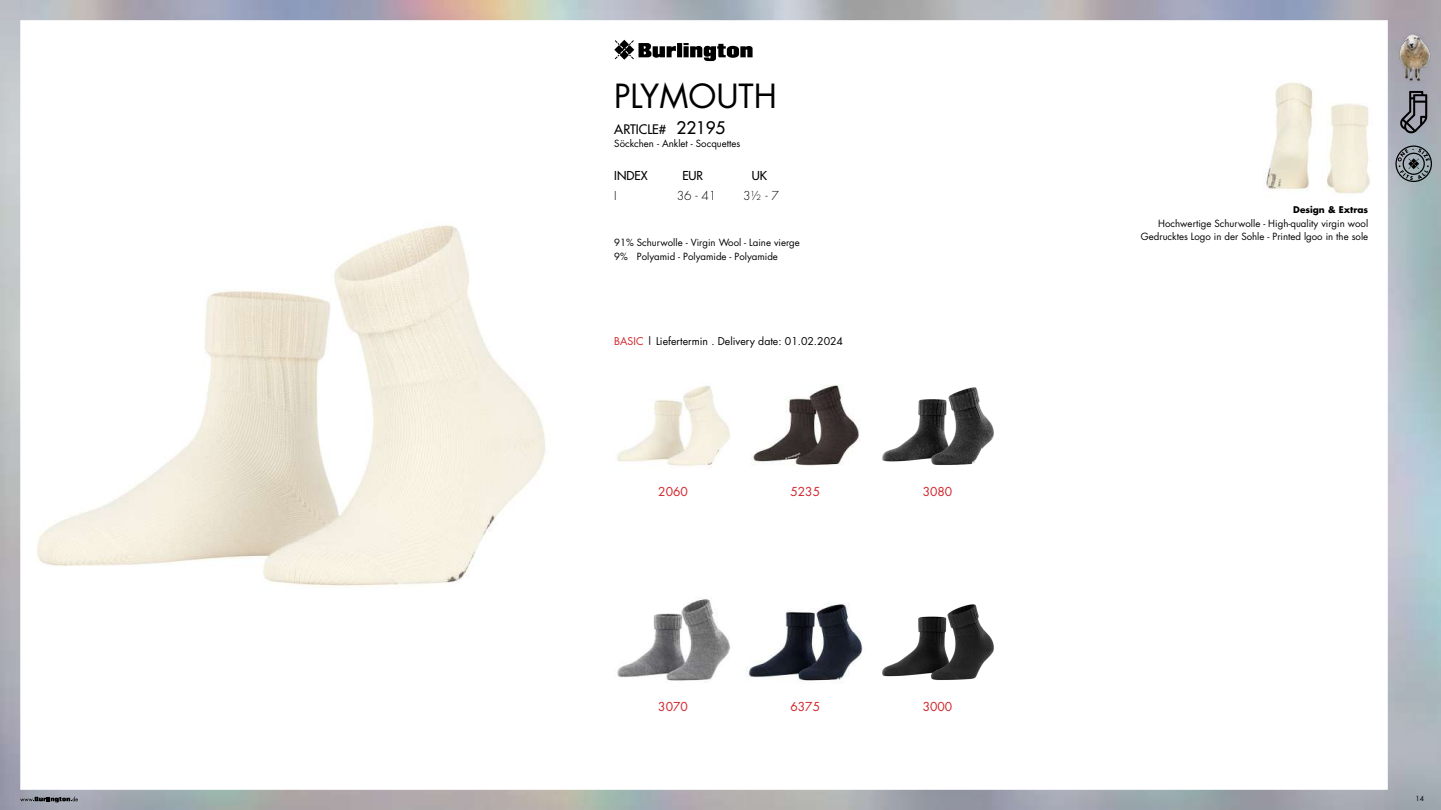
<style>
.page{position:relative;width:1441px;height:810px;background:#fff}
.page>*{position:absolute;margin:0;border:0;box-sizing:border-box;transform-origin:0 0}
.t1{font:32.4px "Futura Std";color:#000}
.t2{font:12.9px "Futura";color:#000}
.t3{font:12px "Futura Std";color:#d2232a}
.t4{font:12px "Futura";color:#000}
.t5{font:300 12px "Futura Std";color:#000}
.t6{font:10.5px "Futura Std";color:#000}
.t7{font:9.6px/13.5px "Futura Std";color:#000}
.t8{font:700 9px "Futura";color:#000}
.t9{font:6.9px "Futura Std";color:#000}
.s1{font-size:16.8px}
.s2{color:#d2232a}
.s3{font-size:8.7px}
</style>
<div class="page">
<img style="left:0;top:0;width:1440px;height:810px">
<svg style="left:20px;top:797px;width:58px;height:5px"></svg>
<img style="left:1396px;top:32px;width:36px;height:54px">
<div style="left:1395px;top:146px;width:36px;height:36px;border:1px solid #000;border-radius:50%"></div>
<svg style="left:1397px;top:148px;width:32px;height:32px"></svg>
<svg style="left:1399px;top:91px;width:27px;height:42px"></svg>
<svg style="left:614px;top:40px;width:138px;height:21px"></svg>
<img style="left:613px;top:545px;width:120px;height:142px">
<img style="left:878px;top:330px;width:119px;height:142px">
<img style="left:878px;top:545px;width:119px;height:142px">
<img style="left:613px;top:330px;width:120px;height:142px">
<img style="left:750px;top:338px;width:111px;height:134px">
<img style="left:746px;top:545px;width:119px;height:142px">
<h1 class="t1" style="left:614px;top:76px;width:164px">PLYMOUTH</h1>
<h2 class="t2" style="left:614px;top:121px;width:113px">ARTICLE# <span class="s1">22195</span></h2>
<p class="t7" style="left:614px;top:137px;width:127px">Söckchen - Anklet - Socquettes</p>
<p class="t4" style="left:614px;top:168px;width:35px">INDEX</p>
<p class="t4" style="left:682px;top:168px;width:22px">EUR</p>
<p class="t4" style="left:751px;top:168px;width:17px">UK</p>
<p class="t5" style="left:614px;top:188px;width:4px">I</p>
<p class="t5" style="left:676px;top:188px;width:41px">36 - 41</p>
<p class="t5" style="left:743px;top:188px;width:37px">3½ - 7</p>
<p class="t7" style="left:614px;top:236px;width:187px">91% Schurwolle - Virgin Wool - Laine vierge<br>9% Polyamid - Polyamide - Polyamide</p>
<p class="t6" style="left:614px;top:334px;width:230px"><span class="s2">BASIC</span> <span class="s3">|</span> Liefertermin . Delivery date: 01.02.2024</p>
<p class="t3" style="left:658px;top:484px;width:31px">2060</p>
<p class="t3" style="left:790px;top:484px;width:31px">5235</p>
<p class="t3" style="left:922px;top:484px;width:31px">3080</p>
<p class="t3" style="left:658px;top:699px;width:31px">3070</p>
<p class="t3" style="left:790px;top:699px;width:31px">6375</p>
<p class="t3" style="left:922px;top:699px;width:31px">3000</p>
<p class="t8" style="left:1293px;top:204px;width:76px">Design &amp; Extras</p>
<p class="t7" style="left:1140px;top:217px;width:229px;text-align:right">Hochwertige Schurwolle - High-quality virgin wool<br>Gedrucktes Logo in der Sohle - Printed lgoo in the sole</p>
<p class="t9" style="left:1415px;top:794px;width:10px">14</p>
</div>
